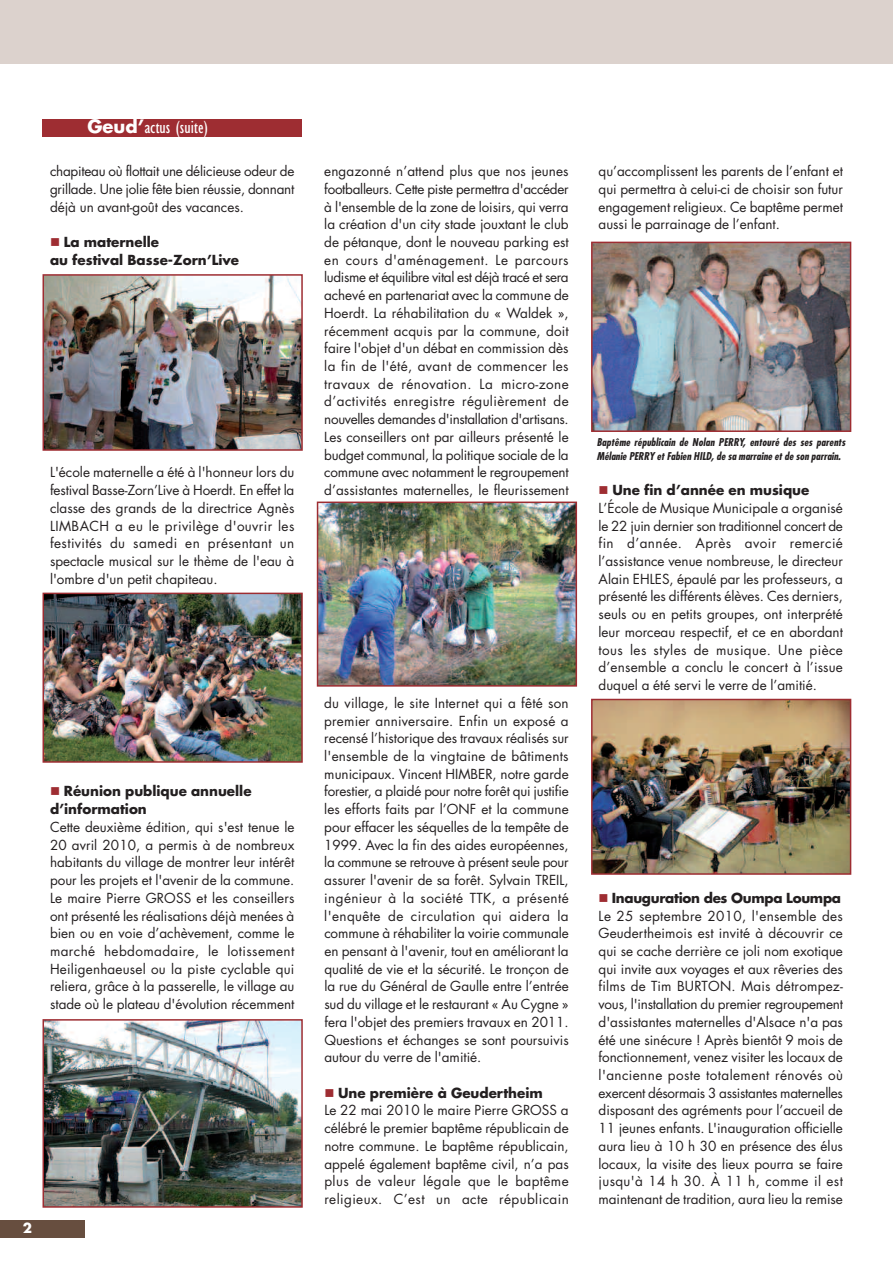
<style>
.page{position:relative;width:893px;height:1263px;background:#fff}
.page>*{position:absolute;margin:0;border:0;box-sizing:border-box;transform-origin:0 0}
.t1{font:condensed 18px "Gill Sans";color:#fff}
.t2{font:13.5px/17.7px "Futura";color:#231f20;text-align:justify}
.t3{font:700 13.5px/17.7px "Futura";color:#231f20}
.t4{font:700 13.5px "Futura";color:#fff}
.t5{font:italic 700 condensed 10.5px/13.5px "Futura";letter-spacing:.01em;color:#231f20}
.s1{font-family:"Futura";font-weight:700;font-stretch:normal}
.s2{color:#9e2d32}
.s3{font-weight:700}
</style>
<div class="page">
<div style="left:0;top:1220px;width:85px;height:17px;background:#674e3f"></div>
<div style="left:0;top:0;width:893px;height:64px;background:#dcd2cd"></div>
<div style="left:43px;top:119px;width:259px;height:18px;background:#9e2d32"></div>
<img style="left:46px;top:277px;width:254px;height:171px">
<div style="left:43px;top:274px;width:260px;height:177px;border:2px solid #9e2d32"></div>
<img style="left:46px;top:596px;width:254px;height:164px">
<div style="left:43px;top:593px;width:260px;height:170px;border:2px solid #9e2d32"></div>
<img style="left:46px;top:1022px;width:254px;height:183px">
<div style="left:43px;top:1019px;width:260px;height:189px;border:2px solid #9e2d32"></div>
<img style="left:320px;top:504px;width:254px;height:180px">
<div style="left:317px;top:501px;width:260px;height:186px;border:2px solid #9e2d32"></div>
<img style="left:594px;top:702px;width:254px;height:170px">
<div style="left:591px;top:699px;width:260px;height:176px;border:2px solid #9e2d32"></div>
<img style="left:594px;top:245px;width:254px;height:184px">
<div style="left:591px;top:242px;width:260px;height:190px;border:2px solid #9e2d32"></div>
<h1 class="t1" style="left:87px;top:121px;width:122px"><span class="s1">Geud’</span>actus (suite)</h1>
<p class="t2" style="left:50px;top:163px;width:246px">chapiteau où flottait une délicieuse odeur de grillade. Une jolie fête bien réussie, donnant déjà un avant-goût des vacances.</p>
<p class="t3" style="left:50px;top:234px;width:191px"><span class="s2">■</span> La maternelle<br>au festival Basse-Zorn’Live</p>
<p class="t2" style="left:50px;top:465px;width:246px">L'école maternelle a été à l'honneur lors du festival Basse-Zorn’Live à Hoerdt. En effet la classe des grands de la directrice Agnès LIMBACH a eu le privilège d'ouvrir les festivités du samedi en présentant un spectacle musical sur le thème de l'eau à l'ombre d'un petit chapiteau.</p>
<p class="t3" style="left:50px;top:784px;width:203px"><span class="s2">■</span> Réunion publique annuelle d’information</p>
<p class="t2" style="left:50px;top:819px;width:246px">Cette deuxième édition, qui s'est tenue le 20 avril 2010, a permis à de nombreux habitants du village de montrer leur intérêt pour les projets et l'avenir de la commune.<br>Le maire Pierre GROSS et les conseillers ont présenté les réalisations déjà menées à bien ou en voie d’achèvement, comme le marché hebdomadaire, le lotissement Heiligenhaeusel ou la piste cyclable qui reliera, grâce à la passerelle, le village au stade où le plateau d'évolution récemment</p>
<p class="t4" style="left:23px;top:1221px;width:11px">2</p>
<p class="t2" style="left:324px;top:163px;width:246px">engazonné n’attend plus que nos jeunes footballeurs. Cette piste permettra d'accéder à l'ensemble de la zone de loisirs, qui verra la création d'un city stade jouxtant le club de pétanque, dont le nouveau parking est en cours d'aménagement. Le parcours ludisme et équilibre vital est déjà tracé et sera achevé en partenariat avec la commune de Hoerdt. La réhabilitation du « Waldek », récemment acquis par la commune, doit faire l'objet d'un débat en commission dès la fin de l'été, avant de commencer les travaux de rénovation. La micro-zone d’activités enregistre régulièrement de nouvelles demandes d'installation d'artisans.<br>Les conseillers ont par ailleurs présenté le budget communal, la politique sociale de la commune avec notamment le regroupement d’assistantes maternelles, le fleurissement</p>
<p class="t2" style="left:324px;top:695px;width:246px">du village, le site Internet qui a fêté son premier anniversaire. Enfin un exposé a recensé l’historique des travaux réalisés sur l'ensemble de la vingtaine de bâtiments municipaux. Vincent HIMBER, notre garde forestier, a plaidé pour notre forêt qui justifie les efforts faits par l’ONF et la commune pour effacer les séquelles de la tempête de 1999. Avec la fin des aides européennes, la commune se retrouve à présent seule pour assurer l'avenir de sa forêt. Sylvain TREIL, ingénieur à la société TTK, a présenté l'enquête de circulation qui aidera la commune à réhabiliter la voirie communale en pensant à l'avenir, tout en améliorant la qualité de vie et la sécurité. Le tronçon de la rue du Général de Gaulle entre l’entrée sud du village et le restaurant « Au Cygne » fera l'objet des premiers travaux en 2011.<br>Questions et échanges se sont poursuivis autour du verre de l'amitié.</p>
<p class="t2" style="left:324px;top:1085px;width:246px;text-align:left"><span class="s2">■</span> <span class="s3">Une première à Geudertheim<br></span>Le 22 mai 2010 le maire Pierre GROSS a célébré le premier baptême républicain de notre commune. Le baptême républicain, appelé également baptême civil, n’a pas plus de valeur légale que le baptême religieux. C’est un acte républicain</p>
<p class="t2" style="left:599px;top:163px;width:246px">qu’accomplissent les parents de l’enfant et qui permettra à celui-ci de choisir son futur engagement religieux. Ce baptême permet aussi le parrainage de l’enfant.</p>
<p class="t5" style="left:597px;top:437px;width:250px">Baptême républicain de Nolan PERRY, entouré des ses parents<br>Mélanie PERRY et Fabien HILD, de sa marraine et de son parrain.</p>
<p class="t2" style="left:599px;top:482px;width:246px;text-align:left"><span class="s2">■</span> <span class="s3">Une fin d’année en musique </span>L’École de Musique Municipale a organisé le 22 juin dernier son traditionnel concert de fin d’année. Après avoir remercié l’assistance venue nombreuse, le directeur Alain EHLES, épaulé par les professeurs, a présenté les différents élèves. Ces derniers, seuls ou en petits groupes, ont interprété leur morceau respectif, et ce en abordant tous les styles de musique. Une pièce d’ensemble a conclu le concert à l’issue duquel a été servi le verre de l’amitié.</p>
<p class="t2" style="left:599px;top:890px;width:246px;text-align:left"><span class="s2">■</span> <span class="s3">Inauguration des Oumpa Loumpa </span>Le 25 septembre 2010, l'ensemble des Geudertheimois est invité à découvrir ce qui se cache derrière ce joli nom exotique qui invite aux voyages et aux rêveries des films de Tim BURTON. Mais détrompez&shy;vous, l'installation du premier regroupement d'assistantes maternelles d'Alsace n'a pas été une sinécure ! Après bientôt 9 mois de fonctionnement, venez visiter les locaux de l'ancienne poste totalement rénovés où exercent désormais 3 assistantes maternelles disposant des agréments pour l’accueil de 11 jeunes enfants. L'inauguration officielle aura lieu à 10 h 30 en présence des élus locaux, la visite des lieux pourra se faire jusqu'à 14 h 30. À 11 h, comme il est maintenant de tradition, aura lieu la remise</p>
</div>
